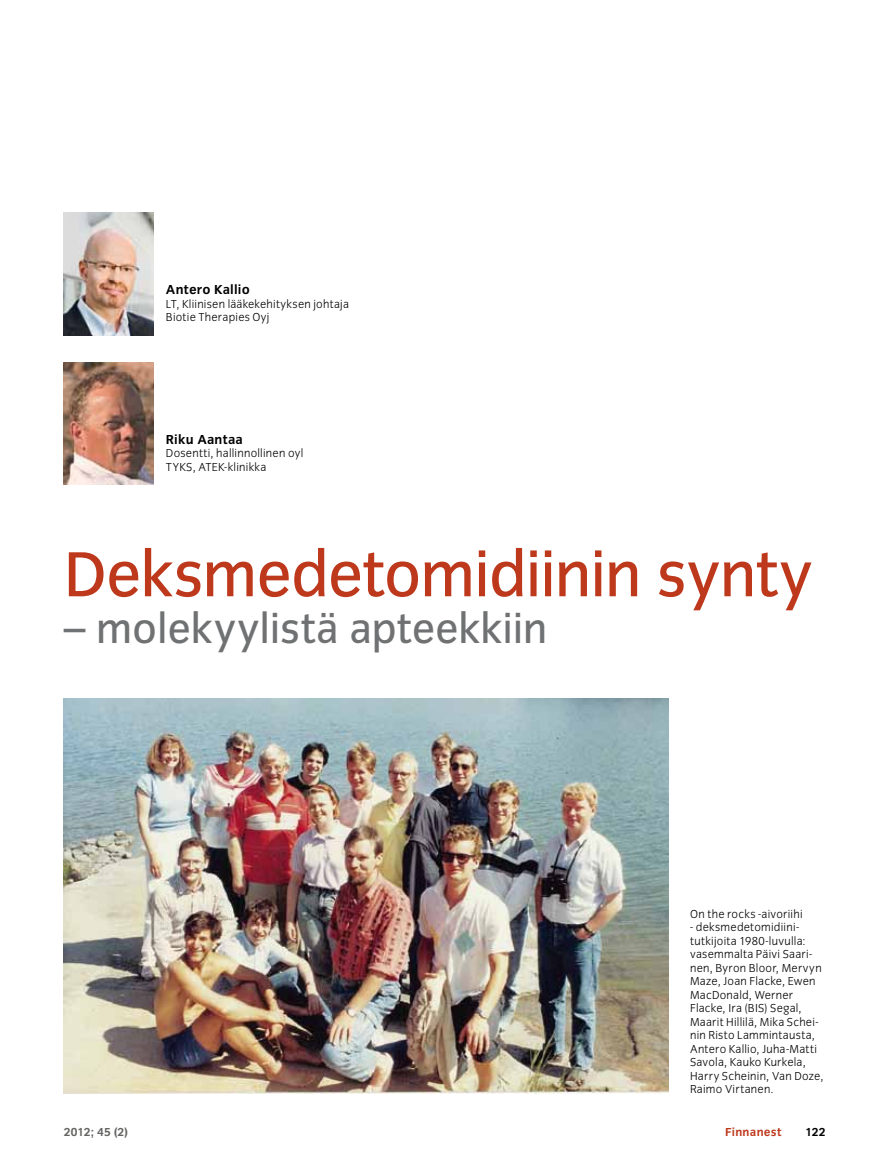
<style>
.page{position:relative;width:885px;height:1174px;background:#fff}
.page>*{position:absolute;margin:0;border:0;box-sizing:border-box;transform-origin:0 0}
.t1{font:66px "Congress Sans";letter-spacing:-.02em;color:#be381c}
.t2{font:43.5px "Congress Sans";color:#707172}
.t3{font:700 13.5px "Congress Sans";letter-spacing:.015em;color:#000}
.t4{font:300 12px/13.5px "Congress Sans";letter-spacing:.02em;color:#000}
.t5{font:700 12px "Congress Sans";letter-spacing:.01em;color:#646463}
.t6{font:700 12px "Congress Sans";color:#be381c}
.t7{font:700 12px "Congress Sans";color:#000}
</style>
<div class="page">
<img style="left:64px;top:213px;width:89px;height:122px">
<img style="left:64px;top:362px;width:89px;height:123px">
<img style="left:64px;top:698px;width:604px;height:395px">
<p class="t3" style="left:166px;top:282px;width:85px">Antero Kallio</p>
<p class="t4" style="left:166px;top:297px;width:184px">LT, Kliinisen lääkekehityksen johtaja<br>Biotie Therapies Oyj</p>
<p class="t3" style="left:166px;top:431px;width:79px">Riku Aantaa</p>
<p class="t4" style="left:166px;top:446px;width:139px">Dosentti, hallinnollinen oyl<br>TYKS, ATEK-klinikka</p>
<h1 class="t1" style="left:64px;top:538px;width:750px">Deksmedetomidiinin synty</h1>
<h2 class="t2" style="left:64px;top:604px;width:485px">– molekyylistä apteekkiin</h2>
<p class="t4" style="left:690px;top:907px;width:114px">On the rocks -aivoriihi</p>
<p class="t4" style="left:690px;top:920px;width:135px">- deksmedetomidiini&shy;tutkijoita 1980-luvulla: vasemmalta Päivi Saari&shy;nen, Byron Bloor, Mervyn<br>Maze, Joan Flacke, Ewen<br>MacDonald, Werner<br>Flacke, Ira (BIS) Segal,<br>Maarit Hillilä, Mika Schei&shy;nin Risto Lammintausta,<br>Antero Kallio, Juha-Matti<br>Savola, Kauko Kurkela,<br>Harry Scheinin, Van Doze,<br>Raimo Virtanen.</p>
<p class="t5" style="left:64px;top:1125px;width:66px">2012; 45 (2)</p>
<p class="t6" style="left:725px;top:1125px;width:58px">Finnanest</p>
<p class="t7" style="left:805px;top:1125px;width:21px">122</p>
</div>
